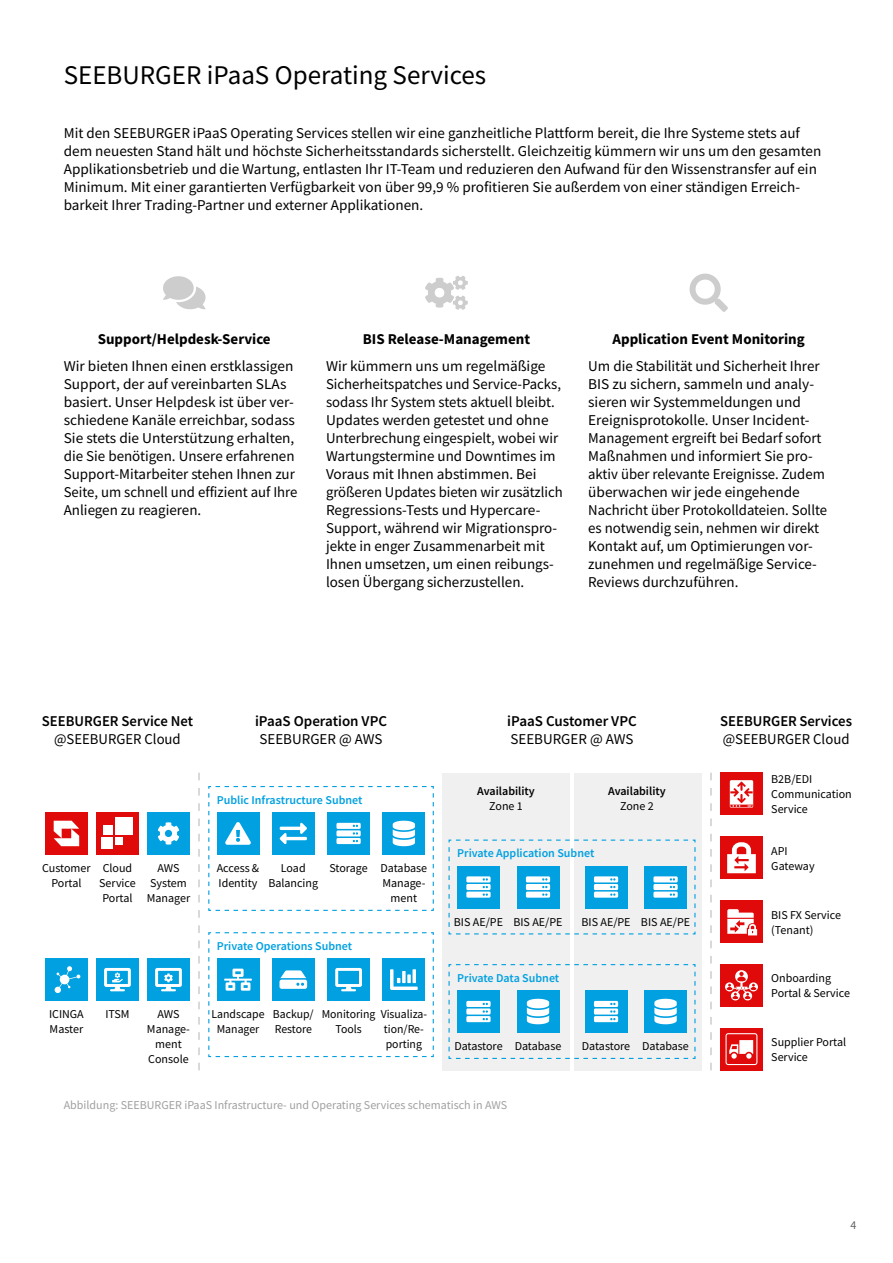
<style>
.page{position:relative;width:893px;height:1263px;background:#fff}
.page>*{position:absolute;margin:0;border:0;box-sizing:border-box;transform-origin:0 0}
.t1{font:27px "Source Sans Pro";color:#000}
.t2{font:15px/18px "Source Sans Pro";color:#000}
.t3{font:700 15px "Source Sans Pro";color:#000}
.t4{font:600 15px "Source Sans Pro";color:#000}
.t5{font:12px/15px "Source Sans Pro";color:#000}
.t6{font:600 12px "Source Sans Pro";color:#00a0e1}
.t7{font:12px "Source Sans Pro";color:#a0a0a0}
.t8{font:600 12px "Source Sans Pro";color:#000}
.t9{font:12px "Source Sans Pro";color:#646464}
</style>
<div class="page">
<svg style="left:425px;top:276px;width:43px;height:34px"></svg>
<svg style="left:163px;top:276px;width:43px;height:33px"></svg>
<svg style="left:690px;top:274px;width:38px;height:38px"></svg>
<div style="left:720px;top:964px;width:43px;height:42px;background:#e10a0a"></div>
<svg style="left:725px;top:970px;width:33px;height:30px"></svg>
<div style="left:720px;top:836px;width:43px;height:43px;background:#e10a0a"></div>
<svg style="left:727px;top:842px;width:29px;height:31px"></svg>
<div style="left:720px;top:1028px;width:43px;height:42px;background:#e10a0a"></div>
<svg style="left:725px;top:1033px;width:32px;height:32px"></svg>
<div style="left:720px;top:773px;width:43px;height:42px;background:#e10a0a"></div>
<svg style="left:730px;top:780px;width:23px;height:28px"></svg>
<div style="left:720px;top:900px;width:43px;height:43px;background:#e10a0a"></div>
<svg style="left:727px;top:909px;width:30px;height:26px"></svg>
<svg style="left:710px;top:773px;width:2px;height:297px"></svg>
<svg style="left:198px;top:773px;width:2px;height:297px"></svg>
<div style="left:442px;top:773px;width:128px;height:297px;background:#f0f0f0"></div>
<div style="left:574px;top:773px;width:128px;height:297px;background:#f0f0f0"></div>
<svg style="left:448px;top:839px;width:248px;height:96px"></svg>
<svg style="left:448px;top:964px;width:248px;height:95px"></svg>
<svg style="left:208px;top:786px;width:226px;height:125px"></svg>
<div style="left:96px;top:812px;width:43px;height:43px;background:#e10a0a"></div>
<div style="left:103px;top:825px;width:10px;height:10px;background:#fff"></div>
<div style="left:116px;top:818px;width:17px;height:17px;background:#fff"></div>
<div style="left:116px;top:838px;width:7px;height:7px;background:#fff"></div>
<div style="left:102px;top:838px;width:11px;height:11px;background:#fff"></div>
<div style="left:147px;top:812px;width:43px;height:43px;background:#00a0e1"></div>
<svg style="left:158px;top:822px;width:21px;height:22px"></svg>
<div style="left:45px;top:812px;width:43px;height:43px;background:#e10a0a"></div>
<svg style="left:54px;top:821px;width:25px;height:25px"></svg>
<svg style="left:208px;top:932px;width:226px;height:126px"></svg>
<div style="left:96px;top:958px;width:43px;height:43px;background:#00a0e1"></div>
<svg style="left:104px;top:968px;width:27px;height:23px"></svg>
<div style="left:45px;top:958px;width:43px;height:43px;background:#00a0e1"></div>
<svg style="left:55px;top:966px;width:25px;height:27px"></svg>
<div style="left:147px;top:958px;width:43px;height:43px;background:#00a0e1"></div>
<svg style="left:155px;top:968px;width:27px;height:23px"></svg>
<h1 class="t1" style="left:64px;top:58px;width:424px">SEEBURGER iPaaS Operating Services</h1>
<p class="t2" style="left:64px;top:124px;width:759px">Mit den SEEBURGER iPaaS Operating Services stellen wir eine ganzheitliche Plattform bereit, die Ihre Systeme stets auf dem neuesten Stand hält und höchste Sicherheitsstandards sicherstellt. Gleichzeitig kümmern wir uns um den gesamten Applikationsbetrieb und die Wartung, entlasten Ihr IT-Team und reduzieren den Aufwand für den Wissenstransfer auf ein Minimum. Mit einer garantierten Verfügbarkeit von über 99,9 % profitieren Sie außerdem von einer ständigen Erreich&shy;barkeit Ihrer Trading-Partner und externer Applikationen.</p>
<p class="t3" style="left:98px;top:329px;width:174px">Support/Helpdesk-Service</p>
<p class="t2" style="left:64px;top:357px;width:235px">Wir bieten Ihnen einen erstklassigen Support, der auf vereinbarten SLAs basiert. Unser Helpdesk ist über ver&shy;schiedene Kanäle erreichbar, sodass Sie stets die Unterstützung erhalten, die Sie benötigen. Unsere erfahrenen Support-Mitarbeiter stehen Ihnen zur Seite, um schnell und effizient auf Ihre Anliegen zu reagieren.</p>
<p class="t3" style="left:363px;top:329px;width:169px">BIS Release-Management</p>
<p class="t2" style="left:326px;top:357px;width:238px">Wir kümmern uns um regelmäßige Sicherheitspatches und Service-Packs, sodass Ihr System stets aktuell bleibt.<br>Updates werden getestet und ohne Unterbrechung eingespielt, wobei wir Wartungstermine und Downtimes im Voraus mit Ihnen abstimmen. Bei größeren Updates bieten wir zusätzlich Regressions-Tests und Hypercare-Support, während wir Migrationspro&shy;jekte in enger Zusammenarbeit mit Ihnen umsetzen, um einen reibungs&shy;losen Übergang sicherzustellen.</p>
<p class="t3" style="left:612px;top:329px;width:194px">Application Event Monitoring</p>
<p class="t2" style="left:588px;top:357px;width:240px">Um die Stabilität und Sicherheit Ihrer BIS zu sichern, sammeln und analy&shy;sieren wir Systemmeldungen und Ereignisprotokolle. Unser Incident-Management ergreift bei Bedarf sofort Maßnahmen und informiert Sie pro&shy;aktiv über relevante Ereignisse. Zudem überwachen wir jede eingehende Nachricht über Protokolldateien. Sollte es notwendig sein, nehmen wir direkt Kontakt auf, um Optimierungen vor&shy;zunehmen und regelmäßige Service-Reviews durchzuführen.</p>
<p class="t4" style="left:42px;top:711px;width:153px">SEEBURGER Service Net</p>
<p class="t2" style="left:54px;top:730px;width:128px">@SEEBURGER Cloud</p>
<p class="t4" style="left:255px;top:711px;width:134px">iPaaS Operation VPC</p>
<p class="t2" style="left:259px;top:730px;width:125px">SEEBURGER @ AWS</p>
<p class="t4" style="left:507px;top:711px;width:131px">iPaaS Customer VPC</p>
<p class="t2" style="left:510px;top:730px;width:125px">SEEBURGER @ AWS</p>
<p class="t6" style="left:217px;top:792px;width:147px">Public Infrastructure Subnet</p>
<p class="t8" style="left:477px;top:783px;width:59px">Availability</p>
<p class="t5" style="left:489px;top:798px;width:35px">Zone 1</p>
<p class="t8" style="left:608px;top:783px;width:59px">Availability</p>
<p class="t5" style="left:620px;top:798px;width:35px">Zone 2</p>
<p class="t6" style="left:457px;top:845px;width:139px">Private Application Subnet</p>
<p class="t5" style="left:42px;top:861px;width:50px;text-align:center">Customer<br>Portal</p>
<p class="t5" style="left:99px;top:861px;width:38px">Cloud<br>Service<br>Portal</p>
<p class="t5" style="left:147px;top:861px;width:45px;text-align:center">AWS<br>System<br>Manager</p>
<p class="t5" style="left:217px;top:861px;width:44px">Access &amp;<br>Identity</p>
<p class="t5" style="left:268px;top:861px;width:51px;text-align:center">Load<br>Balancing</p>
<p class="t5" style="left:329px;top:861px;width:40px">Storage</p>
<p class="t5" style="left:381px;top:861px;width:48px;text-align:center">Database<br>Manage&shy;ment</p>
<p class="t5" style="left:454px;top:914px;width:110px">BIS AE/PE BIS AE/PE</p>
<p class="t5" style="left:581px;top:914px;width:110px">BIS AE/PE BIS AE/PE</p>
<p class="t6" style="left:217px;top:938px;width:137px">Private Operations Subnet</p>
<p class="t6" style="left:457px;top:970px;width:104px">Private Data Subnet</p>
<p class="t5" style="left:49px;top:1007px;width:36px">ICINGA</p>
<p class="t5" style="left:105px;top:1007px;width:26px">ITSM</p>
<p class="t5" style="left:50px;top:1022px;width:35px">Master</p>
<p class="t5" style="left:147px;top:1007px;width:44px;text-align:center">AWS<br>Manage&shy;ment<br>Console</p>
<p class="t5" style="left:211px;top:1007px;width:55px;text-align:center">Landscape<br>Manager</p>
<p class="t5" style="left:273px;top:1007px;width:42px">Backup/<br>Restore</p>
<p class="t5" style="left:384px;top:1007px;width:44px;text-indent:-62px">Monitoring Visualiza&shy;tion/Re&shy;porting</p>
<p class="t5" style="left:335px;top:1022px;width:28px">Tools</p>
<p class="t5" style="left:454px;top:1039px;width:108px">Datastore Database</p>
<p class="t5" style="left:582px;top:1039px;width:108px">Datastore Database</p>
<p class="t7" style="left:64px;top:1097px;width:445px">Abbildung: SEEBURGER iPaaS Infrastructure- und Operating Services schematisch in AWS</p>
<p class="t4" style="left:720px;top:711px;width:133px">SEEBURGER Services</p>
<p class="t2" style="left:723px;top:730px;width:128px">@SEEBURGER Cloud</p>
<p class="t5" style="left:771px;top:772px;width:82px">B2B/EDI<br>Communication<br>Service</p>
<p class="t5" style="left:771px;top:843px;width:45px">API<br>Gateway</p>
<p class="t5" style="left:771px;top:907px;width:71px">BIS FX Service (Tenant)</p>
<p class="t5" style="left:771px;top:971px;width:80px">Onboarding<br>Portal &amp; Service</p>
<p class="t5" style="left:771px;top:1034px;width:76px">Supplier Portal<br>Service</p>
<p class="t9" style="left:850px;top:1218px;width:7px">4</p>
</div>
